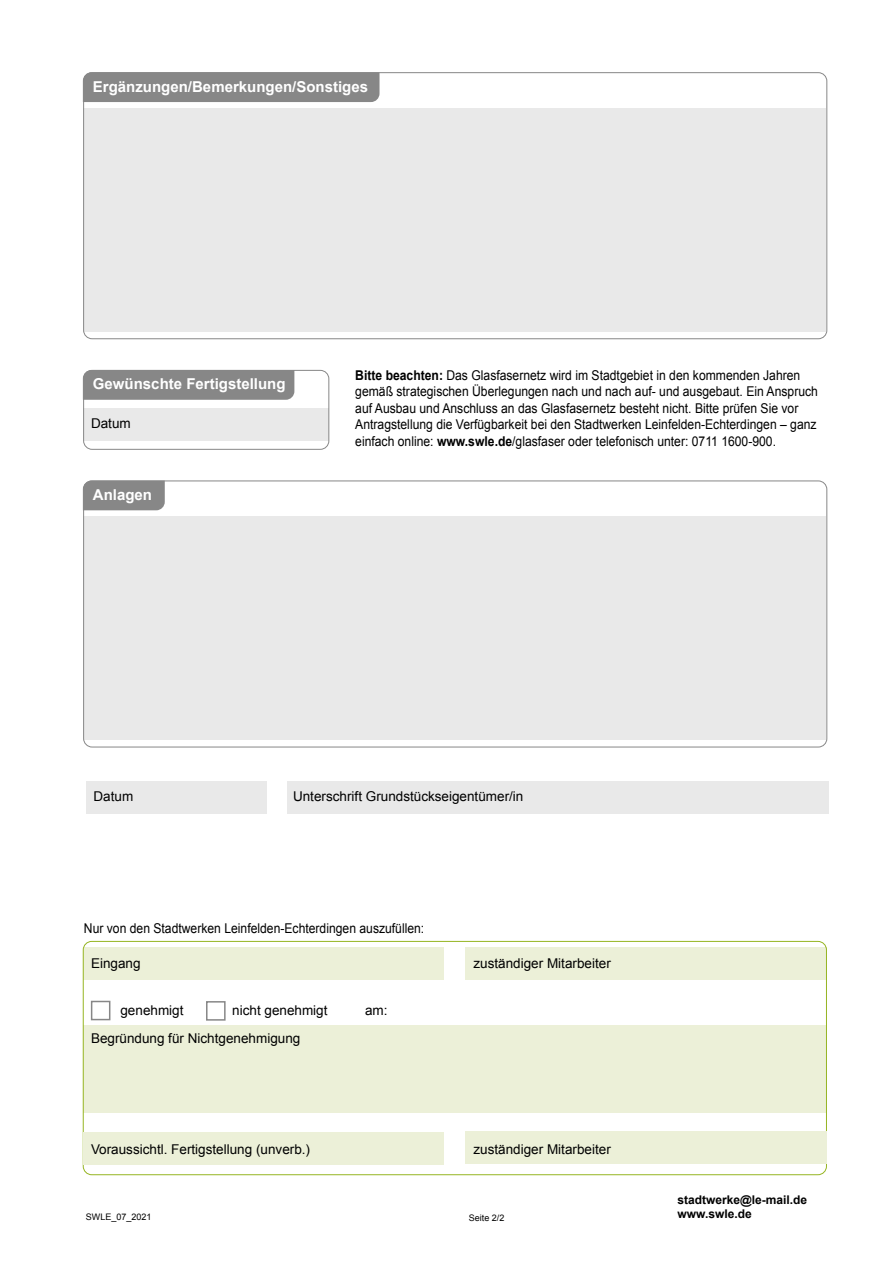
<style>
.page{position:relative;width:893px;height:1263px;background:#fff}
.page>*{position:absolute;margin:0;border:0;box-sizing:border-box;transform-origin:0 0}
.t1{font:700 15px "Arial";color:#fff}
.t2{font:13.5px/16.5px "Arial";color:#000;scale:.9 1}
.t3{font:13.5px "Arial";color:#000}
.t4{font:700 12px "Arial";color:#000}
.t5{font:9px "Arial";color:#000}
.s1{font-weight:700}
</style>
<div class="page">
<div style="left:287px;top:781px;width:541px;height:33px;background:#e9e9e9"></div>
<div style="left:86px;top:781px;width:180px;height:33px;background:#e9e9e9"></div>
<div style="left:84px;top:108px;width:742px;height:224px;background:#e9e9e9"></div>
<div style="left:83px;top:72px;width:296px;height:30px;background:#878787"></div>
<div style="left:83px;top:370px;width:211px;height:30px;background:#878787"></div>
<div style="left:83px;top:408px;width:245px;height:32px;background:#e9e9e9"></div>
<div style="left:83px;top:370px;width:246px;height:80px;border:1px solid #878787;border-radius:9px"></div>
<div style="left:84px;top:516px;width:742px;height:224px;background:#e9e9e9"></div>
<div style="left:83px;top:481px;width:82px;height:29px;background:#878787"></div>
<div style="left:83px;top:481px;width:744px;height:266px;border:1px solid #878787;border-radius:9px"></div>
<div style="left:83px;top:947px;width:361px;height:33px;background:#ecf0d8"></div>
<div style="left:83px;top:1025px;width:743px;height:88px;background:#ecf0d8"></div>
<div style="left:465px;top:947px;width:361px;height:33px;background:#ecf0d8"></div>
<div style="left:83px;top:941px;width:744px;height:234px;border:1px solid #96b522;border-radius:9px"></div>
<div style="left:83px;top:1132px;width:361px;height:32px;background:#ecf0d8"></div>
<div style="left:465px;top:1131px;width:361px;height:33px;background:#ecf0d8"></div>
<div style="left:91px;top:1001px;width:19px;height:19px;border:2px solid #878787"></div>
<div style="left:206px;top:1001px;width:20px;height:20px;border:2px solid #878787"></div>
<p class="t1" style="left:93px;top:77px;width:277px">Ergänzungen/Bemerkungen/Sonstiges</p>
<p class="t1" style="left:93px;top:374px;width:194px">Gewünschte Fertigstellung</p>
<p class="t3" style="left:91px;top:414px;width:41px">Datum</p>
<p class="t1" style="left:93px;top:485px;width:61px">Anlagen</p>
<p class="t2" style="left:355px;top:367px;width:516px"><span class="s1">Bitte beachten:</span> Das Glasfasernetz wird im Stadtgebiet in den kommenden Jahren gemäß strategischen Überlegungen nach und nach auf- und ausgebaut. Ein Anspruch auf Ausbau und Anschluss an das Glasfasernetz besteht nicht. Bitte prüfen Sie vor Antragstellung die Verfügbarkeit bei den Stadtwerken Leinfelden-Echterdingen – ganz einfach online: <span class="s1">www.swle.de</span>/glasfaser oder telefonisch unter: 0711 1600-900.</p>
<p class="t3" style="left:94px;top:787px;width:41px">Datum</p>
<p class="t3" style="left:293px;top:787px;width:232px">Unterschrift Grundstückseigentümer/in</p>
<p class="t2" style="left:84px;top:920px;width:380px">Nur von den Stadtwerken Leinfelden-Echterdingen auszufüllen:</p>
<p class="t3" style="left:91px;top:954px;width:51px">Eingang</p>
<p class="t3" style="left:473px;top:954px;width:139px">zuständiger Mitarbeiter</p>
<p class="t3" style="left:120px;top:1001px;width:65px">genehmigt</p>
<p class="t3" style="left:232px;top:1001px;width:97px">nicht genehmigt</p>
<p class="t3" style="left:365px;top:1001px;width:24px">am:</p>
<p class="t3" style="left:91px;top:1030px;width:211px">Begründung für Nichtgenehmigung</p>
<p class="t3" style="left:91px;top:1140px;width:221px">Voraussichtl. Fertigstellung (unverb.)</p>
<p class="t3" style="left:473px;top:1140px;width:139px">zuständiger Mitarbeiter</p>
<p class="t4" style="left:677px;top:1191px;width:131px">stadtwerke@le-mail.de</p>
<p class="t5" style="left:86px;top:1211px;width:67px">SWLE_07_2021</p>
<p class="t5" style="left:469px;top:1211px;width:37px">Seite 2/2</p>
<p class="t4" style="left:677px;top:1206px;width:76px">www.swle.de</p>
</div>
